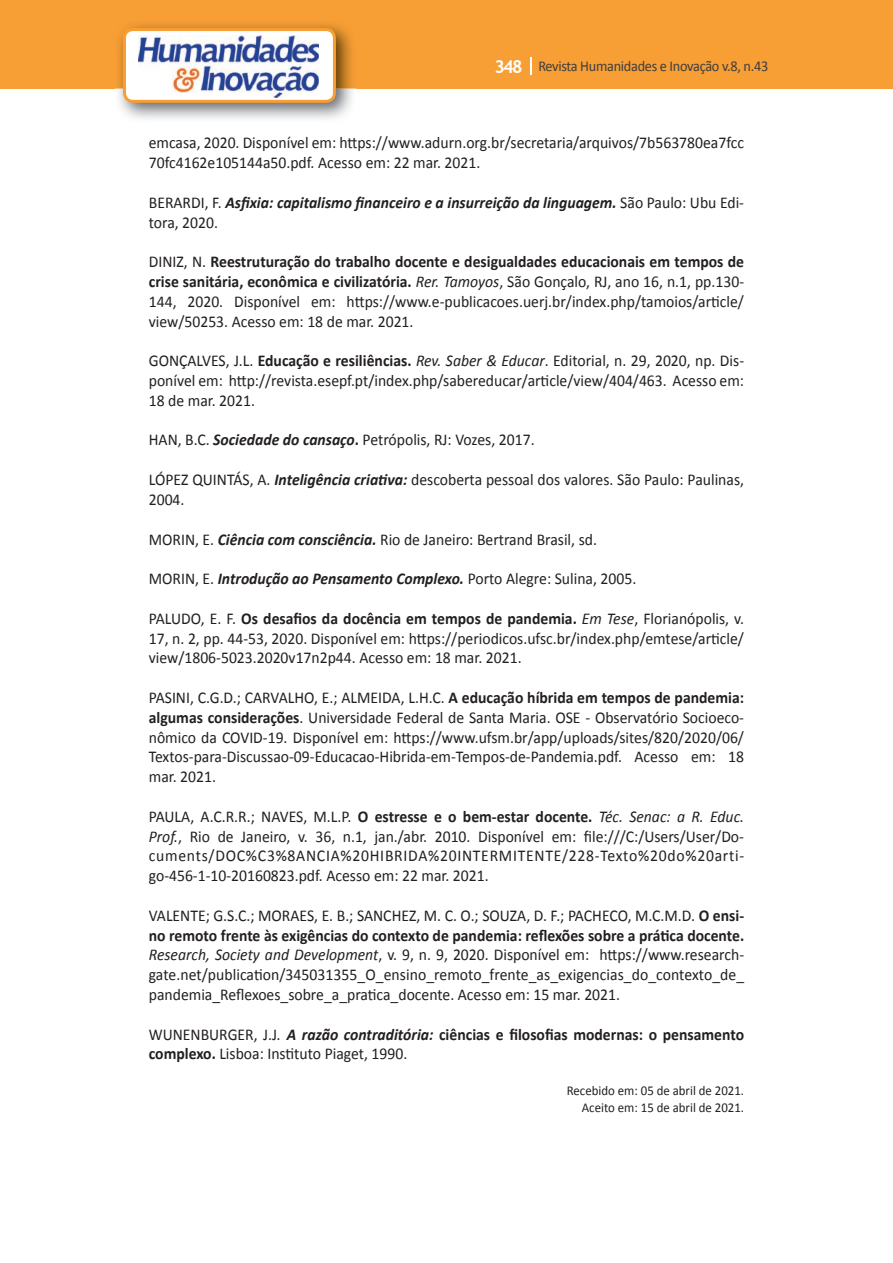
<style>
.page{position:relative;width:893px;height:1263px;background:#fff}
.page>*{position:absolute;margin:0;border:0;box-sizing:border-box;transform-origin:0 0}
.t1{font:16.5px/19.8px "Calibri";color:#231f20;text-align:justify;scale:.95 1}
.t2{font:700 16.5px/19.8px "Calibri";color:#231f20;scale:.95 1}
.t3{font:italic 700 16.5px/19.8px "Calibri";color:#231f20;scale:.95 1}
.t4{font:15px "Calibri";letter-spacing:-.02em;color:#3e3e3f;scale:.95 1}
.t5{font:13.5px/16.2px "Calibri";color:#231f20;text-align:right;scale:.95 1}
.s1{font-family:"Trebuchet MS";font-weight:700;font-size:18px;color:#fff}
.s2{font-weight:400;font-style:normal}
.s3{font-weight:700}
.s4{font-style:italic}
.s5{font-weight:700;font-style:italic}
.s6{font-weight:400}
.s7{font-weight:400;font-style:italic}
</style>
<div class="page">
<div style="left:0;top:0;width:893px;height:88px;background:#f79e34"></div>
<svg style="left:530px;top:57px;width:2px;height:18px"></svg>
<img style="left:115px;top:24px;width:241px;height:95px">
<svg style="left:123px;top:28px;width:213px;height:75px"></svg>
<p class="t4" style="left:495px;top:57px;width:290px"><span class="s1">348</span> Revista Humanidades e Inovação v.8, n.43</p>
<p class="t1" style="left:149px;top:133px;width:628px">emcasa, 2020. Disponível em: https://www.adurn.org.br/secretaria/arquivos/7b563780ea7fcc<br>70fc4162e105144a50.pdf. Acesso em: 22 mar. 2021.</p>
<p class="t3" style="left:149px;top:192px;width:628px"><span class="s2">BERARDI, F.</span> Asfixia: capitalismo financeiro e a insurreição da linguagem. <span class="s2">São Paulo: Ubu Edi&shy;tora, 2020.</span></p>
<p class="t1" style="left:149px;top:252px;width:628px">DINIZ, N. <span class="s3">Reestruturação do trabalho docente e desigualdades educacionais em tempos de crise sanitária, econômica e civilizatória.</span> <span class="s4">Rer. Tamoyos</span>, São Gonçalo, RJ, ano 16, n.1, pp.130- 144, 2020. Disponível em: https://www.e-publicacoes.uerj.br/index.php/tamoios/article/ view/50253. Acesso em: 18 de mar. 2021.</p>
<p class="t1" style="left:149px;top:351px;width:628px">GONÇALVES, J.L. <span class="s3">Educação e resiliências.</span> <span class="s4">Rev. Saber &amp; Educar</span>. Editorial, n. 29, 2020, np. Dis&shy;ponível em: http://revista.esepf.pt/index.php/sabereducar/article/view/404/463. Acesso em:<br>18 de mar. 2021.</p>
<p class="t1" style="left:149px;top:430px;width:408px">HAN, B.C. <span class="s5">Sociedade do cansaço</span><span class="s3">.</span> Petrópolis, RJ: Vozes, 2017.</p>
<p class="t1" style="left:149px;top:470px;width:628px">LÓPEZ QUINTÁS, A. <span class="s5">Inteligência criativa:</span> descoberta pessoal dos valores. São Paulo: Paulinas,<br>2004.</p>
<p class="t1" style="left:149px;top:529px;width:473px">MORIN, E. <span class="s5">Ciência com consciência.</span> Rio de Janeiro: Bertrand Brasil, sd.</p>
<p class="t1" style="left:149px;top:569px;width:515px">MORIN, E. <span class="s5">Introdução ao Pensamento Complexo.</span> Porto Alegre: Sulina, 2005.</p>
<p class="t1" style="left:149px;top:608px;width:628px">PALUDO, E. F. <span class="s3">Os desafios da docência em tempos de pandemia.</span> <span class="s4">Em Tese</span>, Florianópolis, v.<br>17, n. 2, pp. 44-53, 2020. Disponível em: https://periodicos.ufsc.br/index.php/emtese/article/ view/1806-5023.2020v17n2p44. Acesso em: 18 mar. 2021.</p>
<p class="t1" style="left:149px;top:688px;width:628px">PASINI, C.G.D.; CARVALHO, E.; ALMEIDA, L.H.C. <span class="s3">A educação híbrida em tempos de pandemia: algumas considerações</span>. Universidade Federal de Santa Maria. OSE - Observatório Socioeco&shy;nômico da COVID-19. Disponível em: https://www.ufsm.br/app/uploads/sites/820/2020/06/ Textos-para-Discussao-09-Educacao-Hibrida-em-Tempos-de-Pandemia.pdf. Acesso em: 18 mar. 2021.</p>
<p class="t1" style="left:149px;top:806px;width:628px">PAULA, A.C.R.R.; NAVES, M.L.P. <span class="s3">O estresse e o bem-estar docente.</span> <span class="s4">Téc. Senac: a R. Educ.<br>Prof.</span>, Rio de Janeiro, v. 36, n.1, jan./abr. 2010. Disponível em: file:///C:/Users/User/Do&shy;cuments/DOC%C3%8ANCIA%20HIBRIDA%20INTERMITENTE/228-Texto%20do%20arti&shy;go-456-1-10-20160823.pdf. Acesso em: 22 mar. 2021.</p>
<p class="t1" style="left:149px;top:905px;width:628px">VALENTE; G.S.C.; MORAES, E. B.; SANCHEZ, M. C. O.; SOUZA, D. F.; PACHECO, M.C.M.D. <span class="s3">O ensi&shy;no remoto frente às exigências do contexto de pandemia: reflexões sobre a prática docente.<br></span><span class="s4">Research, Society and Development</span>, v. 9, n. 9, 2020. Disponível em: https://www.research&shy;gate.net/publication/345031355_O_ensino_remoto_frente_as_exigencias_do_contexto_de_ pandemia_Reflexoes_sobre_a_pratica_docente. Acesso em: 15 mar. 2021.</p>
<p class="t2" style="left:149px;top:1024px;width:628px"><span class="s6">WUNENBURGER, J.J</span><span class="s7">.</span> <span class="s4">A razão contraditória:</span> ciências e filosofias modernas: o pensamento complexo. <span class="s6">Lisboa: Instituto Piaget, 1990.</span></p>
<p class="t5" style="left:567px;top:1083px;width:188px">Recebido em: 05 de abril de 2021.<br>Aceito em: 15 de abril de 2021.</p>
</div>
